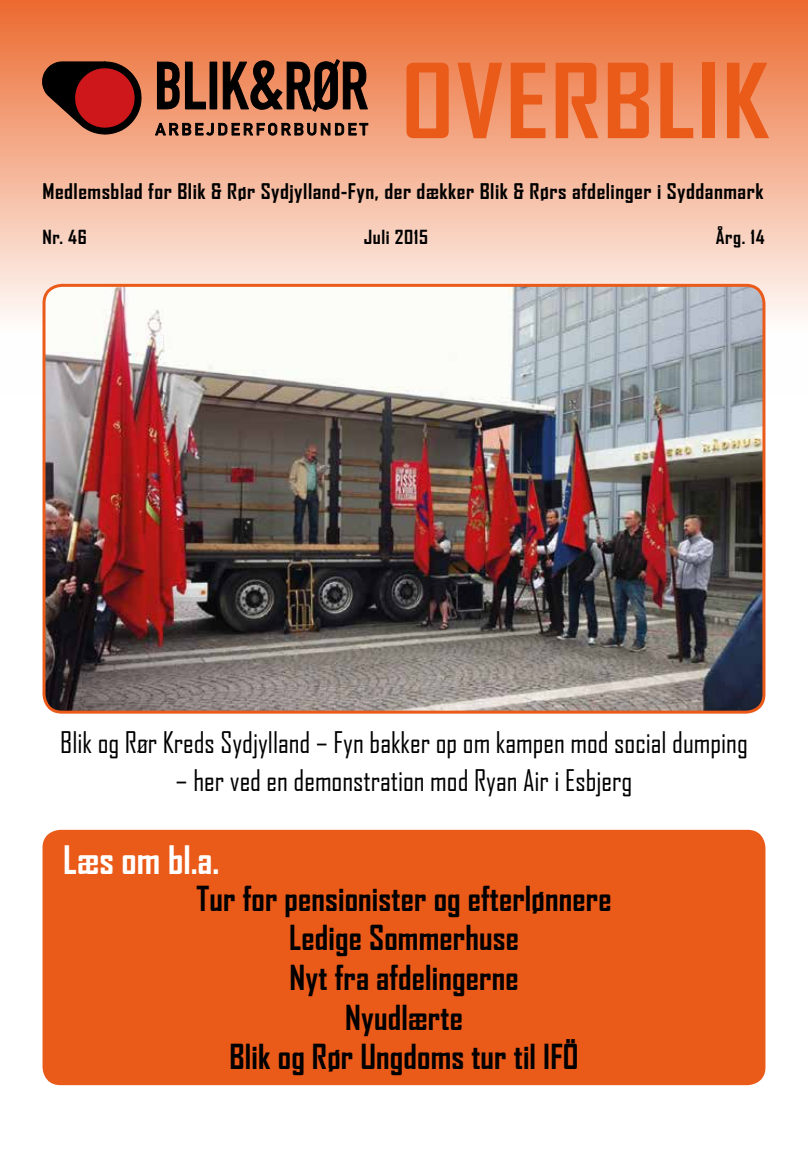
<style>
.page{position:relative;width:808px;height:1149px;background:#fff}
.page>*{position:absolute;margin:0;border:0;box-sizing:border-box;transform-origin:0 0}
.t1{font:700 98.55px "Agency FB";letter-spacing:.015em;color:#ea5a19;scale:1.11 1}
.t2{font:700 37.5px "Agency FB";color:#fff}
.t3{font:700 33px/39.6px "Agency FB";letter-spacing:.005em;color:#000;text-align:center}
.t4{font:28.5px "Agency FB";color:#000}
.t5{font:700 20.7px "Agency FB";letter-spacing:.025em;color:#000;scale:1.05 1}
.t6{font:700 18.6px "Agency FB";letter-spacing:.03em;color:#000;scale:1.05 1}
</style>
<div class="page">
<div style="left:0;top:0;width:808px;height:394px;background:linear-gradient(to bottom,#ec6d34,#fff)"></div>
<svg style="left:155px;top:123px;width:213px;height:12px;background:#7b5340"></svg>
<svg style="left:157px;top:62px;width:22px;height:47px"></svg>
<svg style="left:185px;top:62px;width:21px;height:47px"></svg>
<div style="left:210px;top:62px;width:7px;height:47px;background:#000"></div>
<svg style="left:223px;top:59px;width:145px;height:53px;background:#6e412d"></svg>
<img style="left:44px;top:285px;width:720px;height:427px">
<div style="left:43px;top:284px;width:722px;height:429px;border:3px solid #ea5a19;border-radius:18px"></div>
<div style="left:43px;top:829px;width:722px;height:255px;background:#ea5a19;border-radius:18px"></div>
<svg style="left:42px;top:62px;width:99px;height:72px;background:#882d24"></svg>
<h1 class="t1" style="left:401px;top:40px;width:333px">OVERBLIK</h1>
<p class="t5" style="left:43px;top:178px;width:688px">Medlemsblad for Blik &amp; Rør Sydjylland-Fyn, der dækker Blik &amp; Rørs afdelinger i Syddanmark</p>
<p class="t6" style="left:43px;top:225px;width:44px">Nr. 46</p>
<p class="t6" style="left:364px;top:225px;width:63px">Juli 2015</p>
<p class="t6" style="left:716px;top:225px;width:48px">Årg. 14</p>
<p class="t4" style="left:60px;top:725px;width:689px">Blik og Rør Kreds Sydjylland – Fyn bakker op om kampen mod social dumping</p>
<p class="t4" style="left:176px;top:762px;width:458px">– her ved en demonstration mod Ryan Air i Esbjerg</p>
<p class="t2" style="left:63px;top:836px;width:158px">Læs om bl.a.</p>
<p class="t3" style="left:197px;top:877px;width:416px">Tur for pensionister og efterlønnere<br>Ledige Sommerhuse<br>Nyt fra afdelingerne<br>Nyudlærte<br>Blik og Rør Ungdoms tur til IFÖ</p>
</div>
